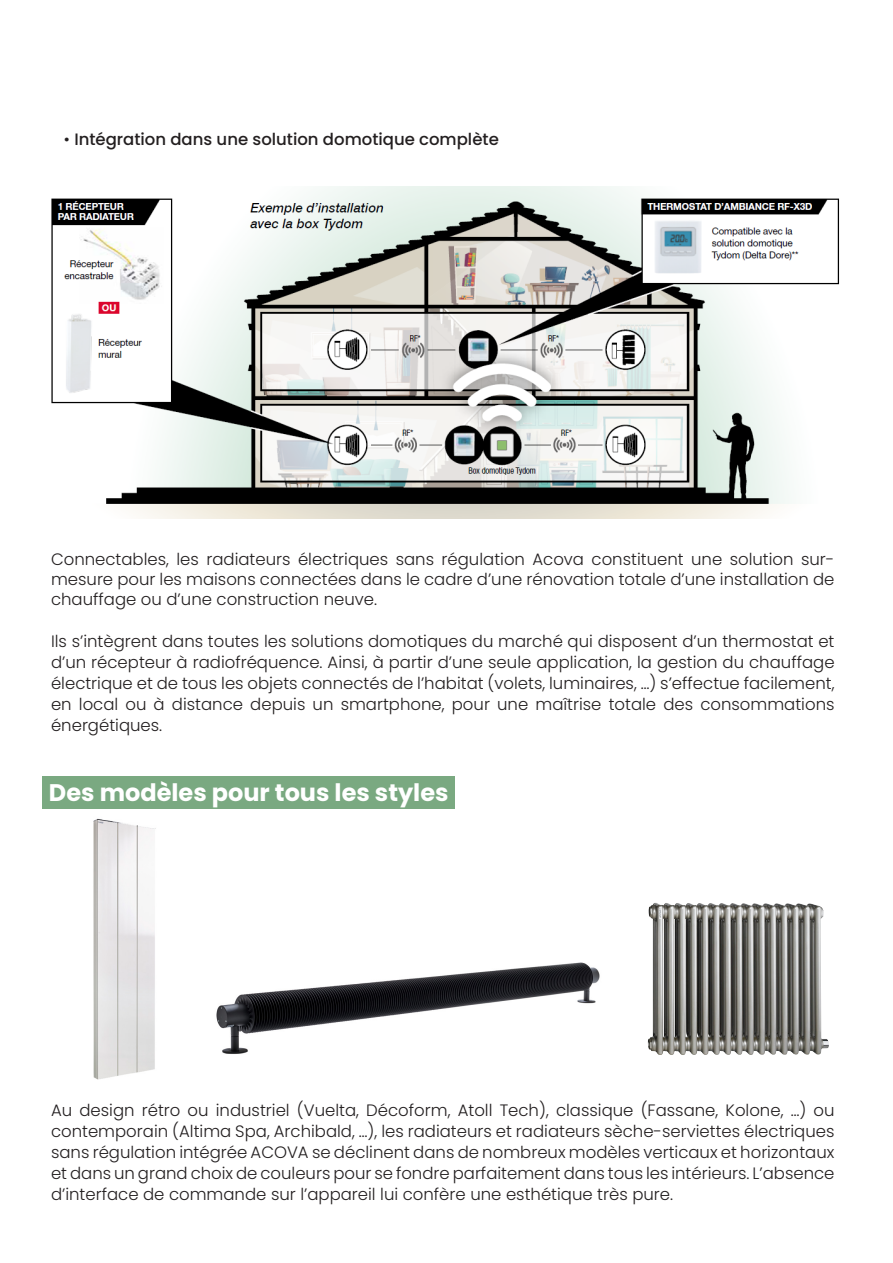
<style>
.page{position:relative;width:893px;height:1263px;background:#fff}
.page>*{position:absolute;margin:0;border:0;box-sizing:border-box;transform-origin:0 0}
.t1{font:700 24px "Poppins";color:#fff}
.t2{font:300 16.5px/21px "Poppins";color:#231f20;text-align:justify}
.t3{font:500 16.5px "Poppins";color:#231f20}
.s1{font-weight:300}
</style>
<div class="page">
<img style="left:51px;top:186px;width:789px;height:333px">
<div style="left:43px;top:776px;width:412px;height:33px;background:#7aa981"></div>
<img style="left:648px;top:903px;width:181px;height:152px">
<img style="left:216px;top:962px;width:384px;height:92px">
<img style="left:93px;top:818px;width:63px;height:262px">
<p class="t3" style="left:64px;top:130px;width:437px"><span class="s1">•</span> Intégration dans une solution domotique complète</p>
<p class="t2" style="left:51px;top:549px;width:785px;line-height:19.8px">Connectables, les radiateurs électriques sans régulation Acova constituent une solution sur&shy;mesure pour les maisons connectées dans le cadre d’une rénovation totale d’une installation de chauffage ou d’une construction neuve.</p>
<p class="t2" style="left:51px;top:630px;width:785px">Ils s’intègrent dans toutes les solutions domotiques du marché qui disposent d’un thermostat et d’un récepteur à radiofréquence. Ainsi, à partir d’une seule application, la gestion du chauffage électrique et de tous les objets connectés de l’habitat (volets, luminaires, …) s’effectue facilement, en local ou à distance depuis un smartphone, pour une maîtrise totale des consommations énergétiques.</p>
<p class="t1" style="left:49px;top:779px;width:401px">Des modèles pour tous les styles</p>
<p class="t2" style="left:51px;top:1099px;width:785px">Au design rétro ou industriel (Vuelta, Décoform, Atoll Tech), classique (Fassane, Kolone, …) ou contemporain (Altima Spa, Archibald, …), les radiateurs et radiateurs sèche-serviettes électriques sans régulation intégrée ACOVA se déclinent dans de nombreux modèles verticaux et horizontaux et dans un grand choix de couleurs pour se fondre parfaitement dans tous les intérieurs. L’absence d’interface de commande sur l’appareil lui confère une esthétique très pure.</p>
</div>
